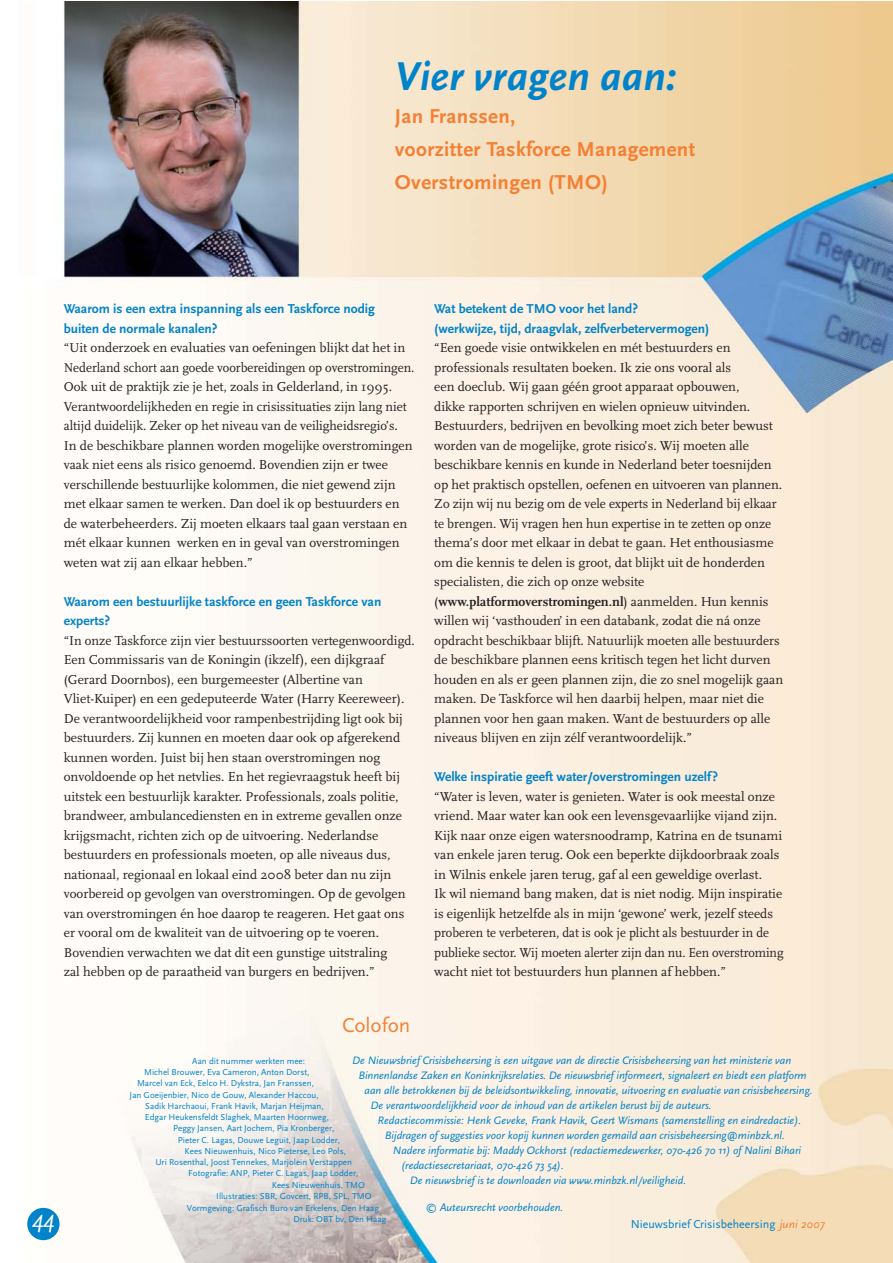
<style>
.page{position:relative;width:893px;height:1263px;background:#fff}
.page>*{position:absolute;margin:0;border:0;box-sizing:border-box;transform-origin:0 0}
.t1{font:italic 700 42px "Scala Sans";color:#0083ca}
.t2{font:italic 25.35px "Scala Sans";color:#fff}
.t3{font:700 21px/33px "Scala Sans";letter-spacing:.015em;color:#f57f32}
.t4{font:21px "Scala Sans";color:#f57f32}
.t5{font:13.5px/19.5px "Scala";color:#231f20}
.t6{font:700 13.5px/19.5px "Scala Sans";color:#0083ca}
.t7{font:12px "Scala Sans";color:#0083ca}
.t8{font:italic 11.25px "Scala Sans";color:#0083ca}
.t9{font:9px "Scala Sans";color:#0083ca}
.s1{font-weight:700}
.s2{font-style:italic;color:#f57f32}
</style>
<div class="page">
<img style="left:27px;top:1px;width:866px;height:1262px">
<div style="left:27px;top:1208px;width:33px;height:32px;background:#0083ca;border-radius:50%"></div>
<h1 class="t1" style="left:395px;top:60px;width:283px">Vier vragen aan:</h1>
<h3 class="t3" style="left:395px;top:101px;width:302px">Jan Franssen,<br>voorzitter Taskforce Management<br>Overstromingen (TMO)</h3>
<p class="t6" style="left:64px;top:300px;width:313px">Waarom is een extra inspanning als een Taskforce nodig buiten de normale kanalen?</p>
<p class="t5" style="left:64px;top:339px;width:352px">“Uit onderzoek en evaluaties van oefeningen blijkt dat het in Nederland schort aan goede voorbereidingen op overstromingen.<br>Ook uit de praktijk zie je het, zoals in Gelderland, in 1995.<br>Verantwoordelijkheden en regie in crisissituaties zijn lang niet altijd duidelijk. Zeker op het niveau van de veiligheidsregio’s.<br>In de beschikbare plannen worden mogelijke overstromingen vaak niet eens als risico genoemd. Bovendien zijn er twee verschillende bestuurlijke kolommen, die niet gewend zijn met elkaar samen te werken. Dan doel ik op bestuurders en de waterbeheerders. Zij moeten elkaars taal gaan verstaan en mét elkaar kunnen werken en in geval van overstromingen weten wat zij aan elkaar hebben.”</p>
<p class="t6" style="left:64px;top:592px;width:319px">Waarom een bestuurlijke taskforce en geen Taskforce van experts?</p>
<p class="t5" style="left:64px;top:631px;width:352px">“In onze Taskforce zijn vier bestuurssoorten vertegenwoordigd.<br>Een Commissaris van de Koningin (ikzelf), een dijkgraaf (Gerard Doornbos), een burgemeester (Albertine van Vliet-Kuiper) en een gedeputeerde Water (Harry Keereweer).<br>De verantwoordelijkheid voor rampenbestrijding ligt ook bij bestuurders. Zij kunnen en moeten daar ook op afgerekend kunnen worden. Juist bij hen staan overstromingen nog onvoldoende op het netvlies. En het regievraagstuk heeft bij uitstek een bestuurlijk karakter. Professionals, zoals politie, brandweer, ambulancediensten en in extreme gevallen onze krijgsmacht, richten zich op de uitvoering. Nederlandse bestuurders en professionals moeten, op alle niveaus dus, nationaal, regionaal en lokaal eind 2008 beter dan nu zijn voorbereid op gevolgen van overstromingen. Op de gevolgen van overstromingen én hoe daarop te reageren. Het gaat ons er vooral om de kwaliteit van de uitvoering op te voeren.<br>Bovendien verwachten we dat dit een gunstige uitstraling<br>zal hebben op de paraatheid van burgers en bedrijven.”</p>
<p class="t6" style="left:434px;top:300px;width:277px">Wat betekent de TMO voor het land?<br>(werkwijze, tijd, draagvlak, zelfverbetervermogen)</p>
<p class="t5" style="left:434px;top:339px;width:350px">“Een goede visie ontwikkelen en mét bestuurders en professionals resultaten boeken. Ik zie ons vooral als<br>een doeclub. Wij gaan géén groot apparaat opbouwen,<br>dikke rapporten schrijven en wielen opnieuw uitvinden.<br>Bestuurders, bedrijven en bevolking moet zich beter bewust worden van de mogelijke, grote risico’s. Wij moeten alle beschikbare kennis en kunde in Nederland beter toesnijden op het praktisch opstellen, oefenen en uitvoeren van plannen.<br>Zo zijn wij nu bezig om de vele experts in Nederland bij elkaar te brengen. Wij vragen hen hun expertise in te zetten op onze thema’s door met elkaar in debat te gaan. Het enthousiasme om die kennis te delen is groot, dat blijkt uit de honderden specialisten, die zich op onze website (<span class="s1">www.platformoverstromingen.nl</span>) aanmelden. Hun kennis willen wij ‘vasthouden’ in een databank, zodat die ná onze opdracht beschikbaar blijft. Natuurlijk moeten alle bestuurders de beschikbare plannen eens kritisch tegen het licht durven houden en als er geen plannen zijn, die zo snel mogelijk gaan maken. De Taskforce wil hen daarbij helpen, maar niet die plannen voor hen gaan maken. Want de bestuurders op alle niveaus blijven en zijn zélf verantwoordelijk.”</p>
<p class="t6" style="left:434px;top:768px;width:285px">Welke inspiratie geeft water/overstromingen uzelf?</p>
<p class="t5" style="left:434px;top:787px;width:351px">“Water is leven, water is genieten. Water is ook meestal onze vriend. Maar water kan ook een levensgevaarlijke vijand zijn.<br>Kijk naar onze eigen watersnoodramp, Katrina en de tsunami van enkele jaren terug. Ook een beperkte dijkdoorbraak zoals in Wilnis enkele jaren terug, gaf al een geweldige overlast.<br>Ik wil niemand bang maken, dat is niet nodig. Mijn inspiratie is eigenlijk hetzelfde als in mijn ‘gewone’ werk, jezelf steeds proberen te verbeteren, dat is ook je plicht als bestuurder in de publieke sector. Wij moeten alerter zijn dan nu. Een overstroming wacht niet tot bestuurders hun plannen af hebben.”</p>
<h2 class="t2" style="left:32px;top:1208px;width:24px">44</h2>
<h3 class="t4" style="left:342px;top:1016px;width:70px">Colofon</h3>
<p class="t8" style="left:352px;top:1055px;width:440px">De Nieuwsbrief Crisisbeheersing is een uitgave van de directie Crisisbeheersing van het ministerie van</p>
<p class="t8" style="left:358px;top:1070px;width:450px">Binnenlandse Zaken en Koninkrijksrelaties. De nieuwsbrief informeert, signaleert en biedt een platform</p>
<p class="t8" style="left:364px;top:1085px;width:450px">aan alle betrokkenen bij de beleidsontwikkeling, innovatie, uitvoering en evaluatie van crisisbeheersing.</p>
<p class="t8" style="left:371px;top:1100px;width:343px">De verantwoordelijkheid voor de inhoud van de artikelen berust bij de auteurs.</p>
<p class="t8" style="left:378px;top:1115px;width:425px">Redactiecommissie: Henk Geveke, Frank Havik, Geert Wismans (samenstelling en eindredactie).</p>
<p class="t8" style="left:385px;top:1130px;width:401px">Bijdragen of suggesties voor kopij kunnen worden gemaild aan crisisbeheersing@minbzk.nl.</p>
<p class="t8" style="left:393px;top:1145px;width:410px">Nadere informatie bij: Maddy Ockhorst (redactiemedewerker, 070-426 70 11) of Nalini Bihari</p>
<p class="t8" style="left:401px;top:1160px;width:164px">(redactiesecretariaat, 070-426 73 54).</p>
<p class="t8" style="left:410px;top:1175px;width:278px">De nieuwsbrief is te downloaden via www.minbzk.nl/veiligheid.</p>
<p class="t8" style="left:426px;top:1202px;width:139px">© Auteursrecht voorbehouden.</p>
<p class="t9" style="left:192px;top:1057px;width:114px">Aan dit nummer werkten mee:</p>
<p class="t9" style="left:144px;top:1068px;width:167px">Michel Brouwer, Eva Cameron, Anton Dorst,</p>
<p class="t9" style="left:137px;top:1079px;width:178px">Marcel van Eck, Eelco H. Dykstra, Jan Franssen,</p>
<p class="t9" style="left:130px;top:1091px;width:191px">Jan Goeijenbier, Nico de Gouw, Alexander Haccou,</p>
<p class="t9" style="left:145px;top:1102px;width:180px">Sadik Harchaoui, Frank Havik, Marjan Heijman,</p>
<p class="t9" style="left:145px;top:1113px;width:186px">Edgar Heukensfeldt Slaghek, Maarten Hoornweg,</p>
<p class="t9" style="left:173px;top:1124px;width:163px">Peggy Jansen, Aart Jochem, Pia Kronberger,</p>
<p class="t9" style="left:178px;top:1136px;width:164px">Pieter C. Lagas, Douwe Leguit, Jaap Lodder,</p>
<p class="t9" style="left:185px;top:1147px;width:163px">Kees Nieuwenhuis, Nico Pieterse, Leo Pols,</p>
<p class="t9" style="left:155px;top:1158px;width:198px">Uri Rosenthal, Joost Tennekes, Marjolein Verstappen</p>
<p class="t9" style="left:188px;top:1169px;width:172px">Fotografie: ANP, Pieter C. Lagas, Jaap Lodder,</p>
<p class="t9" style="left:272px;top:1181px;width:94px">Kees Nieuwenhuis, TMO</p>
<p class="t9" style="left:216px;top:1192px;width:157px">Illustraties: SBR, Govcert, RPB, SPL, TMO</p>
<p class="t9" style="left:187px;top:1203px;width:194px">Vormgeving: Grafisch Buro van Erkelens, Den Haag</p>
<p class="t9" style="left:294px;top:1215px;width:94px">Druk: OBT bv, Den Haag</p>
<p class="t7" style="left:631px;top:1218px;width:196px">Nieuwsbrief Crisisbeheersing <span class="s2">juni 2007</span></p>
</div>
